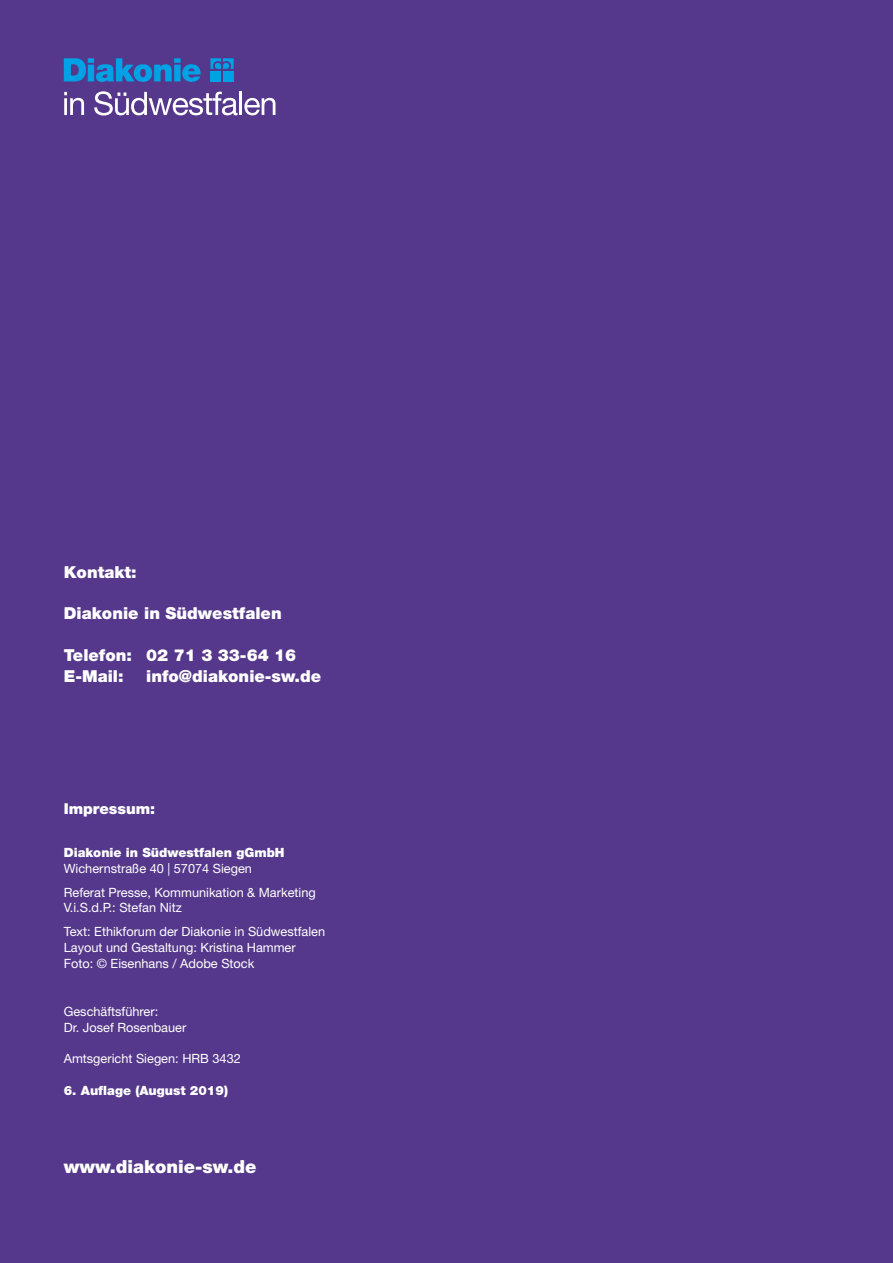
<style>
.page{position:relative;width:893px;height:1263px;background:#55388b}
.page>*{position:absolute;margin:0;border:0;box-sizing:border-box;transform-origin:0 0}
.t1{font:900 18px "Helvetica Neue LT Std";color:#fff}
.t2{font:900 16.5px/21px "Helvetica Neue LT Std";color:#fff}
.t3{font:900 15px "Helvetica Neue LT Std";color:#fff}
.t4{font:12.75px/24px "Helvetica Neue LT Std";color:#fff}
.t5{font:900 12.75px "Helvetica Neue LT Std";color:#fff}
</style>
<div class="page">
<svg style="left:64px;top:58px;width:137px;height:24px"></svg>
<svg style="left:210px;top:58px;width:24px;height:11px"></svg>
<div style="left:210px;top:71px;width:11px;height:10px;background:#00a1e5"></div>
<div style="left:223px;top:71px;width:11px;height:10px;background:#00a1e5"></div>
<svg style="left:64px;top:92px;width:20px;height:23px"></svg>
<svg style="left:94px;top:91px;width:144px;height:25px"></svg>
<hr style="left:239px;top:92px;width:3px;height:23px;background:#fff">
<svg style="left:244px;top:98px;width:31px;height:17px"></svg>
<p class="t2" style="left:64px;top:561px;width:75px">Kontakt:</p>
<p class="t2" style="left:64px;top:602px;width:219px">Diakonie in Südwestfalen</p>
<p class="t2" style="left:64px;top:644px;width:234px">Telefon: 02 71 3 33-64 16<br>E-Mail:</p>
<p class="t2" style="left:146px;top:665px;width:176px">info@diakonie-sw.de</p>
<p class="t3" style="left:64px;top:800px;width:93px">Impressum:</p>
<p class="t5" style="left:64px;top:845px;width:222px">Diakonie in Südwestfalen gGmbH</p>
<p class="t4" style="left:64px;top:856px;width:254px">Wichernstraße 40 | 57074 Siegen<br>Referat Presse, Kommunikation &amp; Marketing</p>
<p class="t4" style="left:64px;top:895px;width:263px">V.i.S.d.P.: Stefan Nitz<br>Text: Ethikforum der Diakonie in Südwestfalen</p>
<p class="t4" style="left:64px;top:939px;width:233px;line-height:15.8px">Layout und Gestaltung: Kristina Hammer<br>Foto: © Eisenhans / Adobe Stock</p>
<p class="t4" style="left:64px;top:1003px;width:124px;line-height:15.8px">Geschäftsführer:<br>Dr. Josef Rosenbauer</p>
<p class="t4" style="left:64px;top:1046px;width:179px">Amtsgericht Siegen: HRB 3432</p>
<p class="t5" style="left:64px;top:1082px;width:166px">6. Auflage (August 2019)</p>
<h1 class="t1" style="left:64px;top:1156px;width:194px">www.diakonie-sw.de</h1>
</div>
